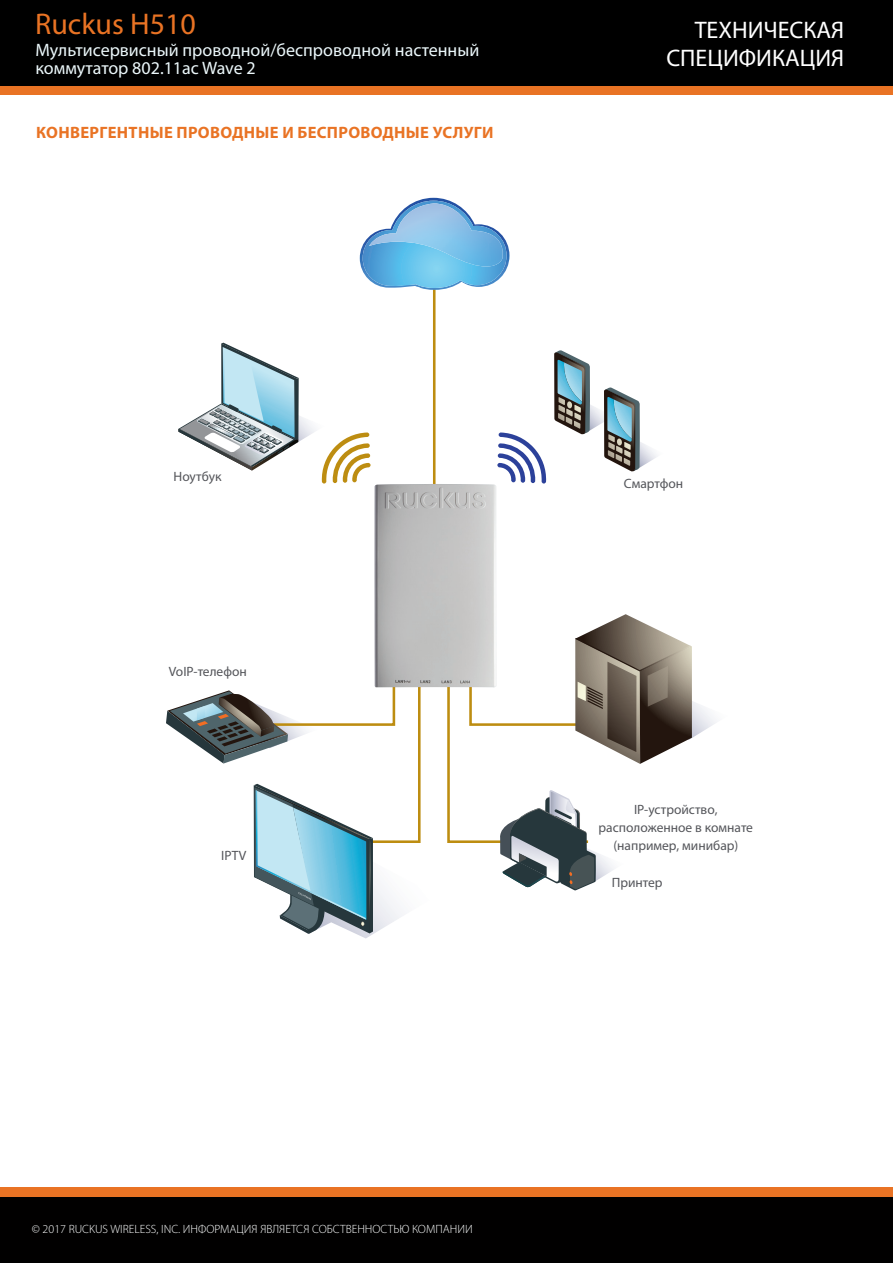
<style>
.page{position:relative;width:893px;height:1263px;background:#fff}
.page>*{position:absolute;margin:0;border:0;box-sizing:border-box;transform-origin:0 0}
.t1{font:30px "Myriad Pro";color:#e97324}
.t2{font:24px/28.8px "Myriad Pro";color:#fff;text-align:right}
.t3{font:18px/18px "Myriad Pro";color:#ebf7fa}
.BODY_SUBHEAD_Orange{font:700 16.5px "Myriad Pro";letter-spacing:.02em;color:#e97324}
.t4{font:13.5px/18px "Myriad Pro";color:#54555a;text-align:center}
.t5{font:300 12px "Myriad Pro";color:#fff}
</style>
<div class="page">
<div style="left:0;top:0;width:893px;height:86px;background:#000"></div>
<div style="left:0;top:86px;width:893px;height:8px;background:#e97324"></div>
<div style="left:0;top:1188px;width:893px;height:9px;background:#e97324"></div>
<div style="left:0;top:1197px;width:893px;height:66px;background:#000"></div>
<hr style="left:433px;top:286px;width:3px;height:206px;background:#bd8d11">
<svg style="left:166px;top:687px;width:259px;height:251px"></svg>
<svg style="left:447px;top:614px;width:269px;height:276px"></svg>
<svg style="left:360px;top:198px;width:149px;height:92px"></svg>
<img style="left:369px;top:203px;width:137px;height:64px">
<svg style="left:178px;top:343px;width:193px;height:141px"></svg>
<svg style="left:497px;top:432px;width:50px;height:52px"></svg>
<img style="left:374px;top:484px;width:123px;height:203px">
<svg style="left:554px;top:350px;width:103px;height:122px"></svg>
<h1 class="t1" style="left:35px;top:6px;width:162px">Ruckus H510</h1>
<h3 class="t3" style="left:35px;top:41px;width:445px">Мультисервисный проводной/беспроводной настенный коммутатор 802.11ac Wave 2</h3>
<p class="BODY_SUBHEAD_Orange" style="left:36px;top:122px;width:459px">КОНВЕРГЕНТНЫЕ ПРОВОДНЫЕ И БЕСПРОВОДНЫЕ УСЛУГИ</p>
<h2 class="t2" style="left:666px;top:15px;width:179px">ТЕХНИЧЕСКАЯ<br>СПЕЦИФИКАЦИЯ</h2>
<p class="t4" style="left:174px;top:467px;width:50px">Ноутбук</p>
<p class="t4" style="left:169px;top:662px;width:80px">VoIP-телефон</p>
<p class="t4" style="left:221px;top:846px;width:27px">IPTV</p>
<p class="t4" style="left:624px;top:474px;width:61px">Смартфон</p>
<p class="t4" style="left:599px;top:800px;width:156px">IP-устройство, расположенное в комнате (например, минибар)</p>
<p class="t4" style="left:612px;top:873px;width:52px">Принтер</p>
<p class="t5" style="left:32px;top:1222px;width:442px">© 2017 RUCKUS WIRELESS, INC. ИНФОРМАЦИЯ ЯВЛЯЕТСЯ СОБСТВЕННОСТЬЮ КОМПАНИИ</p>
</div>
